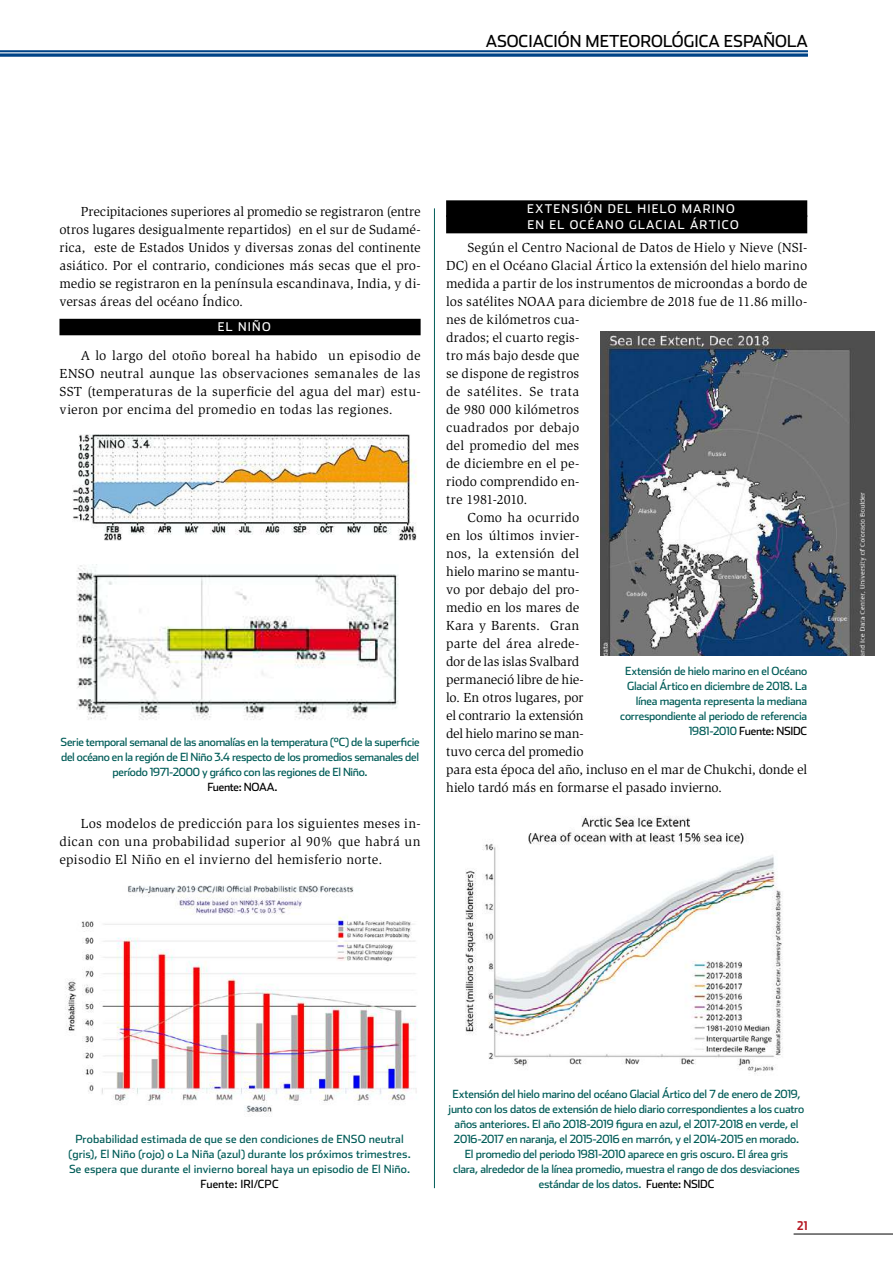
<style>
.page{position:relative;width:893px;height:1263px;background:#fff}
.page>*{position:absolute;margin:0;border:0;box-sizing:border-box;transform-origin:0 0}
.t1{font:16.5px "Stainless";color:#000}
.t2{font:13.5px/18px "Slimbach Std";letter-spacing:.005em;color:#000;text-align:justify}
.t3{font:13.5px "Slimbach Std";letter-spacing:-.015em;color:#000}
.t4{font:13.5px "Slimbach Std";letter-spacing:-.02em;color:#000}
.t5{font:13.5px "Slimbach Std";letter-spacing:.035em;color:#000}
.t6{font:12px "Stainless";letter-spacing:.1em;color:#fff}
.t7{font:700 12px "Stainless Cond";color:#b51621}
.t8{font:11.25px/15px "Stainless";letter-spacing:-.025em;color:#005c58;text-align:center}
.t9{font:11.25px/15px "Stainless";letter-spacing:.01em;color:#005c58}
.t10{font:11.25px "Stainless";letter-spacing:-.02em;color:#000}
.s1{color:#005c58}
.s2{color:#000}
</style>
<div class="page">
<hr style="left:794px;top:1234px;width:99px;height:1px;background:#000">
<svg style="left:0;top:50px;width:808px;height:6px;background:#225c96"></svg>
<hr style="left:0;top:52px;width:808px;height:1px;background:#fff">
<div style="left:59px;top:319px;width:362px;height:16px;background:#000"></div>
<div style="left:446px;top:200px;width:361px;height:17px;background:#000"></div>
<div style="left:446px;top:215px;width:361px;height:18px;background:#000"></div>
<hr style="left:434px;top:208px;width:1px;height:980px;background:#005c58">
<img style="left:72px;top:434px;width:345px;height:107px">
<img style="left:76px;top:564px;width:323px;height:156px">
<img style="left:601px;top:331px;width:274px;height:325px">
<img style="left:65px;top:885px;width:352px;height:229px">
<img style="left:466px;top:816px;width:317px;height:258px">
<p class="t1" style="left:486px;top:31px;width:11px">ASOCIACIÓN</p>
<p class="t1" style="left:586px;top:31px;width:26px">METEOROLÓGICA</p>
<p class="t1" style="left:724px;top:31px;width:12px">ESPAÑOLA</p>
<p class="t2" style="left:59px;top:203px;width:363px;text-indent:21px">Precipitaciones superiores al promedio se registraron (entre otros lugares desigualmente repartidos) en el sur de Sudamé&shy;rica, este de Estados Unidos y diversas zonas del continente asiático. Por el contrario, condiciones más secas que el pro&shy;medio se registraron en la península escandinava, India, y di&shy;versas áreas del océano Índico.</p>
<p class="t6" style="left:218px;top:320px;width:30px">EL NIÑO</p>
<p class="t2" style="left:59px;top:347px;width:363px;text-indent:21px">A lo largo del otoño boreal ha habido un episodio de ENSO neutral aunque las observaciones semanales de las SST (temperaturas de la superficie del agua del mar) estu&shy;vieron por encima del promedio en todas las regiones.</p>
<p class="t8" style="left:61px;top:734px;width:361px">Serie temporal semanal de las anomalías en la temperatura (°C) de la superficie del océano en la región de El Niño 3.4 respecto de los promedios semanales del período 1971-2000 y gráfico con las regiones de El Niño.</p>
<p class="t10" style="left:208px;top:780px;width:45px">Fuente: NOAA</p>
<p class="t10" style="left:274px;top:780px;width:5px">.</p>
<p class="t2" style="left:59px;top:815px;width:363px;text-indent:21px">Los modelos de predicción para los siguientes meses in&shy;dican con una probabilidad superior al 90% que habrá un episodio El Niño en el invierno del hemisferio norte.</p>
<p class="t6" style="left:527px;top:201px;width:27px">EXTENSIÓN</p>
<p class="t6" style="left:608px;top:201px;width:9px">DEL</p>
<p class="t6" style="left:637px;top:201px;width:18px">HIELO</p>
<p class="t6" style="left:682px;top:201px;width:21px">MARINO</p>
<p class="t6" style="left:527px;top:218px;width:53px">ENELOCÉANO</p>
<p class="t6" style="left:629px;top:218px;width:9px">GLACIAL</p>
<p class="t6" style="left:690px;top:218px;width:19px">ÁRTICO</p>
<p class="t2" style="left:467px;top:239px;width:341px">Según el Centro Nacional de Datos de Hielo y Nieve (NSI-</p>
<p class="t2" style="left:446px;top:257px;width:363px">DC) en el Océano Glacial Ártico la extensión del hielo marino</p>
<p class="t2" style="left:446px;top:275px;width:363px">medida a partir de los instrumentos de microondas a bordo de</p>
<p class="t2" style="left:446px;top:293px;width:363px">los satélites NOAA para diciembre de 2018 fue de 11.86 millo-</p>
<p class="t2" style="left:446px;top:311px;width:135px">nes de kilómetros cua-</p>
<p class="t2" style="left:446px;top:329px;width:135px">drados; el cuarto regis-</p>
<p class="t2" style="left:446px;top:347px;width:135px">tro más bajo desde que</p>
<p class="t2" style="left:446px;top:365px;width:135px">se dispone de registros</p>
<p class="t5" style="left:446px;top:384px;width:135px">de satélites. Se trata</p>
<p class="t2" style="left:446px;top:401px;width:135px">de 980 000 kilómetros</p>
<p class="t2" style="left:446px;top:419px;width:135px">cuadrados por debajo</p>
<p class="t2" style="left:446px;top:437px;width:135px">del promedio del mes</p>
<p class="t2" style="left:446px;top:455px;width:135px">de diciembre en el pe-</p>
<p class="t2" style="left:446px;top:473px;width:135px">riodo comprendido en-</p>
<p class="t3" style="left:446px;top:492px;width:83px">tre 1981-2010.</p>
<p class="t2" style="left:467px;top:509px;width:113px">Como ha ocurrido</p>
<p class="t2" style="left:446px;top:527px;width:135px">en los últimos invier-</p>
<p class="t2" style="left:446px;top:544px;width:135px">nos, la extensión del</p>
<p class="t2" style="left:446px;top:562px;width:135px">hielo marino se mantu-</p>
<p class="t2" style="left:446px;top:580px;width:135px">vo por debajo del pro-</p>
<p class="t2" style="left:446px;top:598px;width:135px">medio en los mares de</p>
<p class="t2" style="left:446px;top:616px;width:135px">Kara y Barents. Gran</p>
<p class="t2" style="left:446px;top:634px;width:135px">parte del área alrede-</p>
<p class="t4" style="left:446px;top:654px;width:135px">dor de las islas Svalbard</p>
<p class="t2" style="left:446px;top:670px;width:139px">permaneció libre de hie-</p>
<p class="t2" style="left:446px;top:688px;width:139px">lo. En otros lugares, por</p>
<p class="t3" style="left:446px;top:708px;width:139px">el contrario la extensión</p>
<p class="t3" style="left:446px;top:726px;width:139px">del hielo marino se man-</p>
<p class="t2" style="left:446px;top:742px;width:139px">tuvo cerca del promedio</p>
<p class="t2" style="left:446px;top:760px;width:363px">para esta época del año, incluso en el mar de Chukchi, donde el</p>
<p class="t2" style="left:446px;top:778px;width:277px">hielo tardó más en formarse el pasado invierno.</p>
<p class="t8" style="left:625px;top:663px;width:184px">Extensión de hielo marino en el Océano</p>
<p class="t8" style="left:627px;top:678px;width:182px">Glacial Ártico en diciembre de 2018. La</p>
<p class="t8" style="left:636px;top:693px;width:173px">línea magenta representa la mediana</p>
<p class="t8" style="left:620px;top:708px;width:188px">correspondiente al periodo de referencia</p>
<p class="t10" style="left:689px;top:724px;width:95px"><span class="s1">1981-2010</span> Fuente: NSIDC</p>
<p class="t9" style="left:68px;top:1132px;width:344px;text-indent:300px">neutral (gris), El Niño (rojo) o La Niña (azul) durante los próximos trimestres.<br>Se espera que durante el invierno boreal haya un episodio de El Niño.</p>
<p class="t10" style="left:200px;top:1177px;width:66px">Fuente: IRI/CPC</p>
<p class="t8" style="left:75px;top:1132px;width:270px">Probabilidad estimada de que se den condiciones de ENSO</p>
<p class="t8" style="left:453px;top:1086px;width:349px">Extensión del hielo marino del océano Glacial Ártico del 7 de enero de 2019,</p>
<p class="t8" style="left:449px;top:1101px;width:357px">junto con los datos de extensión de hielo diario correspondientes a los cuatro</p>
<p class="t8" style="left:455px;top:1116px;width:345px">años anteriores. El año 2018-2019 figura en azul, el 2017-2018 en verde, el</p>
<p class="t8" style="left:454px;top:1131px;width:347px">2016-2017 en naranja, el 2015-2016 en marrón, y el 2014-2015 en morado.</p>
<p class="t8" style="left:465px;top:1146px;width:325px">El promedio del periodo 1981-2010 aparece en gris oscuro. El área gris</p>
<p class="t8" style="left:453px;top:1161px;width:348px">clara, alrededor de la línea promedio, muestra el rango de dos desviaciones</p>
<p class="t8" style="left:539px;top:1176px;width:152px">estándar de los datos. <span class="s2">Fuente: NSIDC</span></p>
<p class="t7" style="left:797px;top:1218px;width:12px">21</p>
</div>
